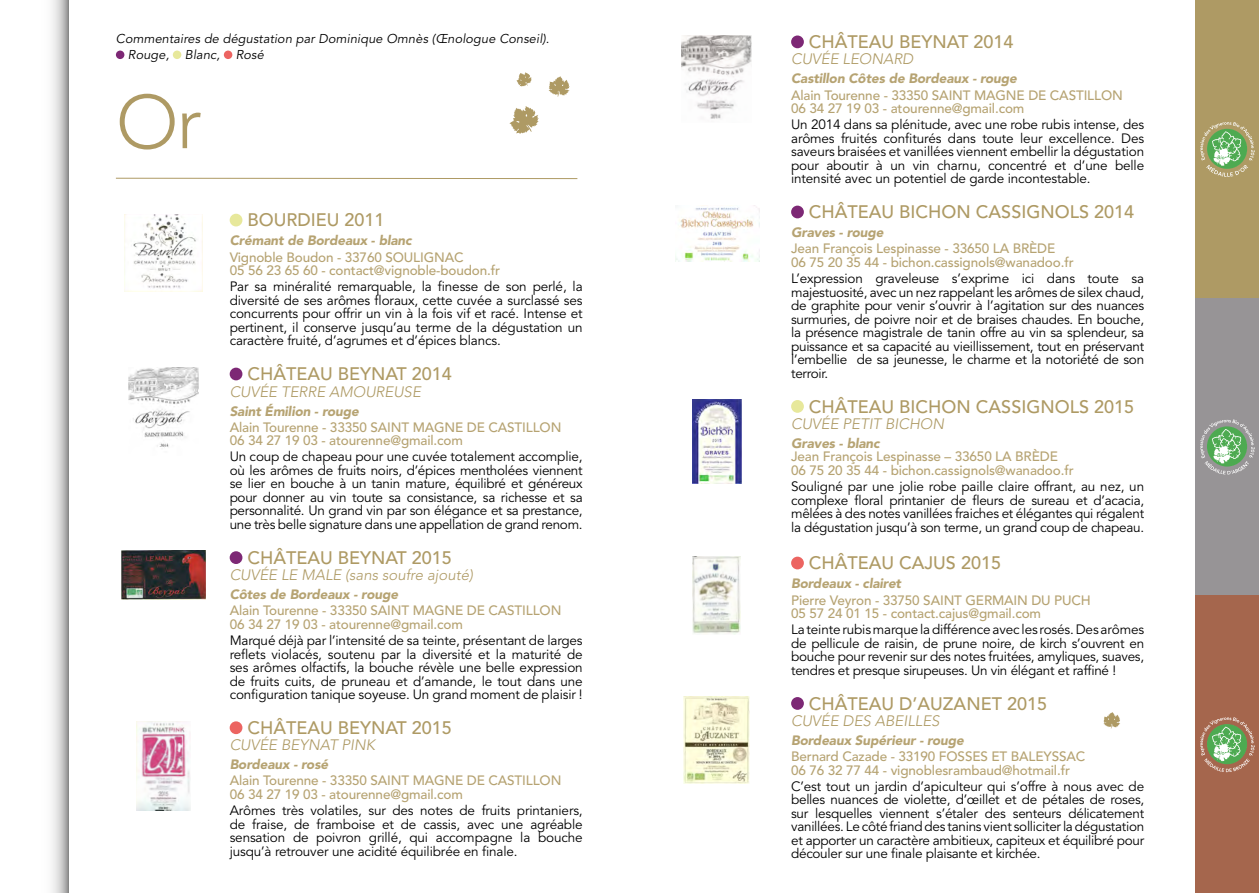
<style>
.page{position:relative;width:1259px;height:893px;background:#fff}
.page>*{position:absolute;margin:0;border:0;box-sizing:border-box;transform-origin:0 0}
.t1{font:300 75px "Avenir";color:#ae9a64}
.t2{font:500 18px "Avenir";color:#ae9a64}
.t3{font:italic 300 15px "Avenir";color:#ae9a64}
.t4{font:13.5px/13.5px "Avenir";letter-spacing:-.02em;color:#000;text-align:justify}
.t5{font:500 13.5px/13.5px "Avenir";letter-spacing:-.01em;color:#b6a372}
.t6{font:italic 900 13.5px "Avenir";letter-spacing:-.01em;color:#b6a372}
.t7{font:italic 12.75px/16.2px "Avenir";letter-spacing:.01em;color:#000}
</style>
<div class="page">
<div style="left:1195px;top:595px;width:64px;height:298px;background:#a5664d"></div>
<div style="left:1195px;top:298px;width:64px;height:297px;background:#979496"></div>
<svg style="left:1200px;top:717px;width:54px;height:55px"></svg>
<svg style="left:1200px;top:419px;width:54px;height:55px"></svg>
<div style="left:1195px;top:0;width:64px;height:298px;background:#ae9a64"></div>
<svg style="left:52px;top:0;width:17px;height:893px"></svg>
<svg style="left:1200px;top:122px;width:54px;height:55px"></svg>
<div style="left:230px;top:214px;width:12px;height:12px;background:#e7e89b;border-radius:50%"></div>
<div style="left:230px;top:368px;width:12px;height:12px;background:#7d2875;border-radius:50%"></div>
<div style="left:230px;top:551px;width:12px;height:13px;background:#7d2875;border-radius:50%"></div>
<div style="left:230px;top:721px;width:12px;height:13px;background:#ec6461;border-radius:50%"></div>
<div style="left:791px;top:36px;width:13px;height:12px;background:#7d2875;border-radius:50%"></div>
<div style="left:791px;top:206px;width:13px;height:12px;background:#7d2875;border-radius:50%"></div>
<div style="left:791px;top:400px;width:13px;height:13px;background:#e7e89b;border-radius:50%"></div>
<div style="left:791px;top:557px;width:13px;height:12px;background:#ec6461;border-radius:50%"></div>
<div style="left:791px;top:697px;width:13px;height:13px;background:#7d2875;border-radius:50%"></div>
<hr style="left:116px;top:178px;width:461px;height:1px;background:#ae9a64">
<svg style="left:549px;top:76px;width:20px;height:21px"></svg>
<svg style="left:516px;top:72px;width:16px;height:14px"></svg>
<svg style="left:509px;top:106px;width:30px;height:28px"></svg>
<svg style="left:1103px;top:712px;width:17px;height:16px"></svg>
<img style="left:125px;top:214px;width:77px;height:78px">
<img style="left:129px;top:368px;width:69px;height:79px">
<img style="left:681px;top:36px;width:71px;height:83px">
<img style="left:122px;top:551px;width:83px;height:49px">
<img style="left:676px;top:207px;width:83px;height:55px">
<img style="left:692px;top:399px;width:49px;height:84px">
<img style="left:693px;top:556px;width:47px;height:78px">
<img style="left:683px;top:696px;width:66px;height:87px">
<img style="left:136px;top:721px;width:55px;height:89px">
<div style="left:116px;top:51px;width:8px;height:8px;background:#7d2875;border-radius:50%"></div>
<div style="left:173px;top:51px;width:8px;height:8px;background:#e7e89b;border-radius:50%"></div>
<div style="left:224px;top:51px;width:8px;height:8px;background:#ec6461;border-radius:50%"></div>
<p class="t7" style="left:128px;top:31px;width:423px;text-indent:-12px">Commentaires de dégustation par Dominique Omnès (Œnologue Conseil).<br>Rouge, Blanc, Rosé</p>
<h1 class="t1" style="left:116px;top:78px;width:87px">Or</h1>
<h2 class="t2" style="left:247px;top:210px;width:139px">BOURDIEU 2011</h2>
<p class="t6" style="left:230px;top:232px;width:183px">Crémant de Bordeaux - blanc</p>
<p class="t5" style="left:230px;top:250px;width:272px">Vignoble Boudon - 33760 SOULIGNAC<br>05 56 23 65 60 - contact@vignoble-boudon.fr</p>
<p class="t4" style="left:230px;top:280px;width:354px">Par sa minéralité remarquable, la finesse de son perlé, la diversité de ses arômes floraux, cette cuvée a surclassé ses concurrents pour offrir un vin à la fois vif et racé. Intense et pertinent, il conserve jusqu’au terme de la dégustation un caractère fruité, d’agrumes et d’épices blancs.</p>
<h2 class="t2" style="left:247px;top:364px;width:206px">CHÂTEAU BEYNAT 2014</h2>
<p class="t3" style="left:230px;top:383px;width:193px">CUVÉE TERRE AMOUREUSE</p>
<p class="t6" style="left:230px;top:403px;width:131px">Saint Émilion - rouge</p>
<p class="t5" style="left:230px;top:421px;width:333px">Alain Tourenne - 33350 SAINT MAGNE DE CASTILLON<br>06 34 27 19 03 - atourenne@gmail.com</p>
<p class="t4" style="left:230px;top:450px;width:354px">Un coup de chapeau pour une cuvée totalement accomplie, où les arômes de fruits noirs, d’épices mentholées viennent se lier en bouche à un tanin mature, équilibré et généreux pour donner au vin toute sa consistance, sa richesse et sa personnalité. Un grand vin par son élégance et sa prestance, une très belle signature dans une appellation de grand renom.</p>
<h2 class="t2" style="left:247px;top:547px;width:206px">CHÂTEAU BEYNAT 2015</h2>
<p class="t3" style="left:230px;top:566px;width:245px">CUVÉE LE MALE (sans soufre ajouté)</p>
<p class="t6" style="left:230px;top:586px;width:170px">Côtes de Bordeaux - rouge</p>
<p class="t5" style="left:230px;top:604px;width:333px">Alain Tourenne - 33350 SAINT MAGNE DE CASTILLON<br>06 34 27 19 03 - atourenne@gmail.com</p>
<p class="t4" style="left:230px;top:634px;width:354px">Marqué déjà par l’intensité de sa teinte, présentant de larges reflets violacés, soutenu par la diversité et la maturité de ses arômes olfactifs, la bouche révèle une belle expression de fruits cuits, de pruneau et d’amande, le tout dans une configuration tanique soyeuse. Un grand moment de plaisir !</p>
<h2 class="t2" style="left:247px;top:717px;width:206px">CHÂTEAU BEYNAT 2015</h2>
<p class="t3" style="left:230px;top:736px;width:147px">CUVÉE BEYNAT PINK</p>
<p class="t6" style="left:230px;top:756px;width:100px">Bordeaux - rosé</p>
<p class="t5" style="left:230px;top:774px;width:333px">Alain Tourenne - 33350 SAINT MAGNE DE CASTILLON<br>06 34 27 19 03 - atourenne@gmail.com</p>
<p class="t4" style="left:230px;top:804px;width:354px">Arômes très volatiles, sur des notes de fruits printaniers, de fraise, de framboise et de cassis, avec une agréable sensation de poivron grillé, qui accompagne la bouche jusqu’à retrouver une acidité équilibrée en finale.</p>
<h2 class="t2" style="left:809px;top:32px;width:206px">CHÂTEAU BEYNAT 2014</h2>
<p class="t3" style="left:791px;top:50px;width:124px">CUVÉE LEONARD</p>
<p class="t6" style="left:791px;top:70px;width:227px">Castillon Côtes de Bordeaux - rouge</p>
<p class="t5" style="left:791px;top:88px;width:333px">Alain Tourenne - 33350 SAINT MAGNE DE CASTILLON<br>06 34 27 19 03 - atourenne@gmail.com</p>
<p class="t4" style="left:791px;top:118px;width:354px">Un 2014 dans sa plénitude, avec une robe rubis intense, des arômes fruités confiturés dans toute leur excellence. Des saveurs braisées et vanillées viennent embellir la dégustation pour aboutir à un vin charnu, concentré et d’une belle intensité avec un potentiel de garde incontestable.</p>
<h2 class="t2" style="left:809px;top:202px;width:327px">CHÂTEAU BICHON CASSIGNOLS 2014</h2>
<p class="t6" style="left:791px;top:224px;width:94px">Graves - rouge</p>
<p class="t5" style="left:791px;top:242px;width:284px">Jean François Lespinasse - 33650 LA BRÈDE<br>06 75 20 35 44 - bichon.cassignols@wanadoo.fr</p>
<p class="t4" style="left:791px;top:272px;width:355px">L’expression graveleuse s’exprime ici dans toute sa majestuosité, avec un nez rappelant les arômes de silex chaud, de graphite pour venir s’ouvrir à l’agitation sur des nuances surmuries, de poivre noir et de braises chaudes. En bouche, la présence magistrale de tanin offre au vin sa splendeur, sa puissance et sa capacité au vieillissement, tout en préservant l’embellie de sa jeunesse, le charme et la notoriété de son terroir.</p>
<h2 class="t2" style="left:809px;top:396px;width:327px">CHÂTEAU BICHON CASSIGNOLS 2015</h2>
<p class="t3" style="left:791px;top:415px;width:154px">CUVÉE PETIT BICHON</p>
<p class="t6" style="left:791px;top:435px;width:90px">Graves - blanc</p>
<p class="t5" style="left:791px;top:450px;width:284px">Jean François Lespinasse – 33650 LA BRÈDE<br>06 75 20 35 44 - bichon.cassignols@wanadoo.fr</p>
<p class="t4" style="left:791px;top:480px;width:355px">Souligné par une jolie robe paille claire offrant, au nez, un complexe floral printanier de fleurs de sureau et d’acacia, mêlées à des notes vanillées fraiches et élégantes qui régalent la dégustation jusqu’à son terme, un grand coup de chapeau.</p>
<h2 class="t2" style="left:809px;top:553px;width:194px">CHÂTEAU CAJUS 2015</h2>
<p class="t6" style="left:791px;top:575px;width:111px">Bordeaux - clairet</p>
<p class="t5" style="left:791px;top:593px;width:301px">Pierre Veyron - 33750 SAINT GERMAIN DU PUCH<br>05 57 24 01 15 - contact.cajus@gmail.com</p>
<p class="t4" style="left:791px;top:623px;width:355px">La teinte rubis marque la différence avec les rosés. Des arômes de pellicule de raisin, de prune noire, de kirch s’ouvrent en bouche pour revenir sur des notes fruitées, amyliques, suaves, tendres et presque sirupeuses. Un vin élégant et raffiné !</p>
<h2 class="t2" style="left:809px;top:693px;width:240px">CHÂTEAU D’AUZANET 2015</h2>
<p class="t3" style="left:791px;top:712px;width:150px">CUVÉE DES ABEILLES</p>
<p class="t6" style="left:791px;top:732px;width:174px">Bordeaux Supérieur - rouge</p>
<p class="t5" style="left:791px;top:750px;width:296px">Bernard Cazade - 33190 FOSSES ET BALEYSSAC<br>06 76 32 77 44 - vignoblesrambaud@hotmail.fr</p>
<p class="t4" style="left:791px;top:780px;width:355px">C’est tout un jardin d’apiculteur qui s’offre à nous avec de belles nuances de violette, d’œillet et de pétales de roses, sur lesquelles viennent s’étaler des senteurs délicatement vanillées. Le côté friand des tanins vient solliciter la dégustation et apporter un caractère ambitieux, capiteux et équilibré pour découler sur une finale plaisante et kirchée.</p>
</div>
